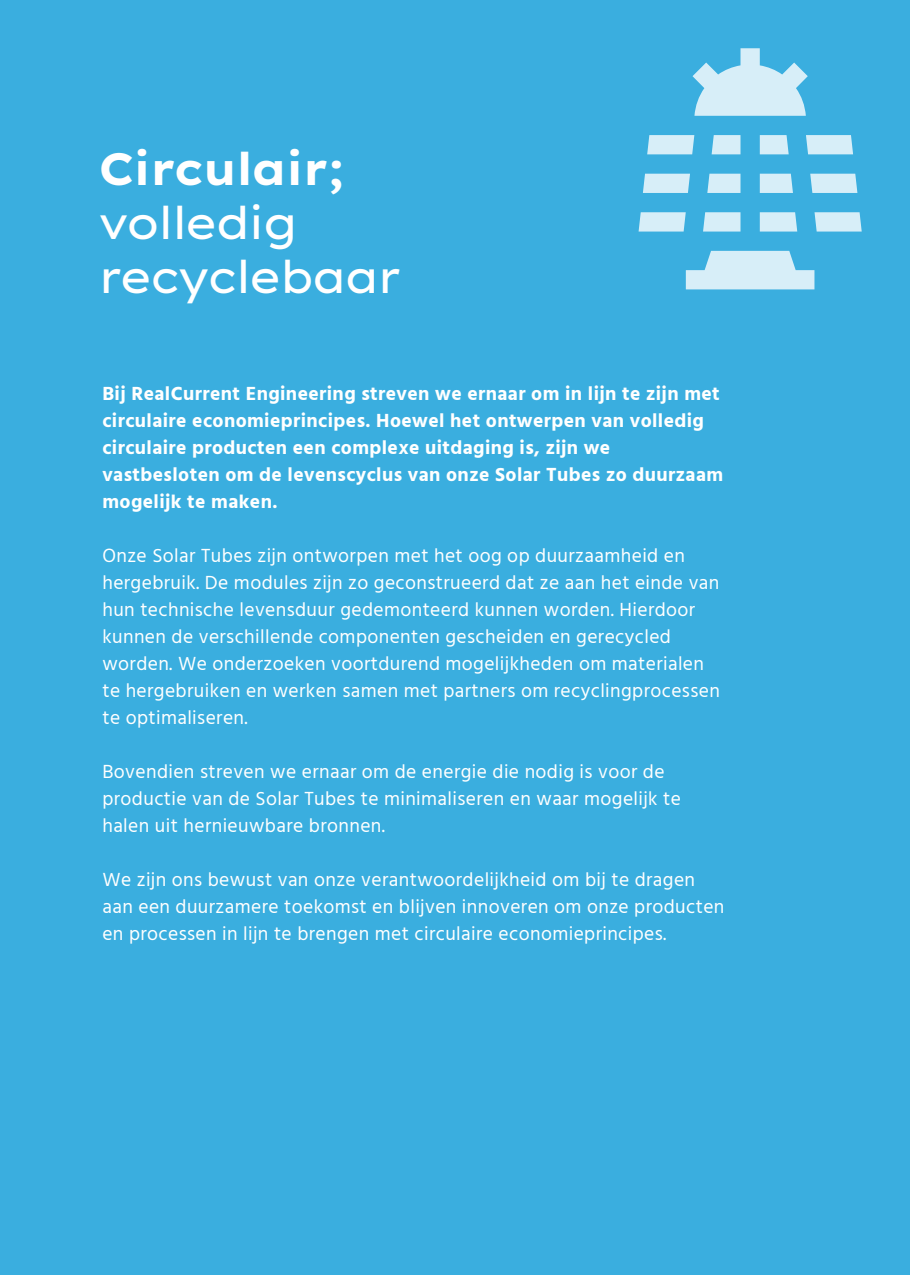
<style>
.page{position:relative;width:910px;height:1275px;background:#3aaedf}
.page>*{position:absolute;margin:0;border:0;box-sizing:border-box;transform-origin:0 0}
.t1{font:45px/54px "Lexend Exa";letter-spacing:-.05em;color:#fff}
.t2{font:700 45px "Lexend Exa";letter-spacing:-.05em;color:#fff}
.t3{font:19.5px/27px "Hind Madurai";letter-spacing:.02em;color:#fff}
.t4{font:700 19.5px/27px "Hind Madurai";letter-spacing:.02em;color:#fff}
</style>
<div class="page">
<svg style="left:647px;top:135px;width:47px;height:19px"></svg>
<svg style="left:711px;top:135px;width:29px;height:19px"></svg>
<svg style="left:638px;top:212px;width:48px;height:20px"></svg>
<svg style="left:760px;top:135px;width:28px;height:19px"></svg>
<svg style="left:760px;top:174px;width:33px;height:19px"></svg>
<svg style="left:707px;top:174px;width:33px;height:19px"></svg>
<svg style="left:643px;top:174px;width:47px;height:19px"></svg>
<svg style="left:692px;top:48px;width:116px;height:68px"></svg>
<svg style="left:806px;top:135px;width:47px;height:19px"></svg>
<svg style="left:703px;top:212px;width:37px;height:20px"></svg>
<svg style="left:686px;top:251px;width:128px;height:38px"></svg>
<svg style="left:760px;top:212px;width:37px;height:20px"></svg>
<svg style="left:814px;top:212px;width:47px;height:20px"></svg>
<svg style="left:810px;top:174px;width:47px;height:19px"></svg>
<h1 class="t2" style="left:98px;top:134px;width:249px">Circulair;</h1>
<h1 class="t1" style="left:98px;top:193px;width:305px">volledig recyclebaar</h1>
<p class="t4" style="left:102px;top:380px;width:622px">Bij RealCurrent Engineering streven we ernaar om in lijn te zijn met circulaire economieprincipes. Hoewel het ontwerpen van volledig circulaire producten een complexe uitdaging is, zijn we vastbesloten om de levenscyclus van onze Solar Tubes zo duurzaam mogelijk te maken.</p>
<p class="t3" style="left:102px;top:543px;width:619px">Onze Solar Tubes zijn ontworpen met het oog op duurzaamheid en hergebruik. De modules zijn zo geconstrueerd dat ze aan het einde van hun technische levensduur gedemonteerd kunnen worden. Hierdoor kunnen de verschillende componenten gescheiden en gerecycled worden. We onderzoeken voortdurend mogelijkheden om materialen te hergebruiken en werken samen met partners om recyclingprocessen te optimaliseren.</p>
<p class="t3" style="left:102px;top:759px;width:580px">Bovendien streven we ernaar om de energie die nodig is voor de productie van de Solar Tubes te minimaliseren en waar mogelijk te halen uit hernieuwbare bronnen.</p>
<p class="t3" style="left:102px;top:867px;width:623px">We zijn ons bewust van onze verantwoordelijkheid om bij te dragen aan een duurzamere toekomst en blijven innoveren om onze producten en processen in lijn te brengen met circulaire economieprincipes.</p>
</div>
